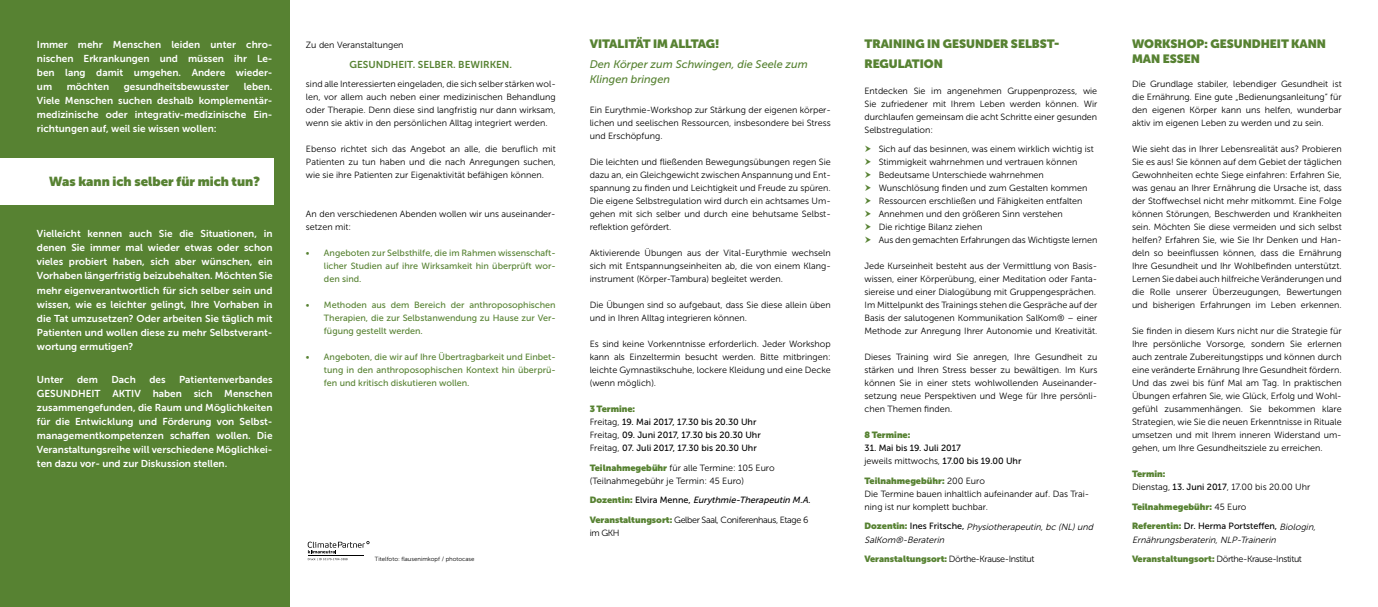
<style>
.page{position:relative;width:1378px;height:607px;background:#fff}
.page>*{position:absolute;margin:0;border:0;box-sizing:border-box;transform-origin:0 0}
.t1{font:900 13px "Museo Sans Display";color:#578232}
.t2{font:900 12px/15px "Museo Sans Display";color:#578232}
.t3{font:italic 11px/15px "Museo Sans 500";color:#578232}
.t4{font:10px/14px "Museo Sans 700";color:#fff;text-align:justify}
.t5{font:10px "Museo Sans 700";color:#578232}
.t6{font:9px/13px "Museo Sans 300";color:#000;text-align:justify}
.t7{font:9px/13px "Museo Sans 500";color:#578232;text-align:justify}
.t8{font:9px/13px "Museo Sans 500";color:#000}
.t9{font:italic 9px/19.5px "Museo Sans 300";color:#000}
.t10{font:9px/13px "Museo Sans 300";letter-spacing:-.04em;color:#000}
.t11{font:900 9px "Museo Sans Display";color:#578232}
.t12{font:italic 9px "Museo Sans 500";color:#000}
.t13{font:6px "Museo Sans 300";color:#000}
.s1{font-family:"Museo Sans 300"}
.s2{font-family:"Museo Sans Display";font-weight:900;color:#578232}
.s3{font-family:"Museo Sans Display";font-weight:900;font-style:normal;color:#578232}
.s4{font-style:normal}
.s5{font-family:"Museo Sans 500"}
.s6{font-family:"Museo Sans 300";font-weight:400;color:#000}
.s7{font-family:"Museo Sans 500";font-style:normal}
.s8{font-family:"Museo Sans 300";font-style:italic}
</style>
<div class="page">
<div style="left:0;top:0;width:289px;height:607px;background:#578232"></div>
<div style="left:0;top:159px;width:273px;height:46px;background:#fff"></div>
<svg style="left:308px;top:541px;width:61px;height:19px"></svg>
<p class="t4" style="left:37px;top:38px;width:237px">Immer mehr Menschen leiden unter chro&shy;nischen Erkrankungen und müssen ihr Le&shy;ben lang damit umgehen. Andere wieder&shy;um</p>
<p class="t4" style="left:37px;top:80px;width:237px;text-indent:207px">leben.<br>Viele Menschen suchen deshalb komplementär&shy;medizinische oder integrativ-medizinische Ein&shy;richtungen auf, weil sie wissen wollen:</p>
<p class="t4" style="left:67px;top:80px;width:44px">möchten</p>
<p class="t4" style="left:124px;top:80px;width:107px">gesundheitsbewusster</p>
<h1 class="t1" style="left:49px;top:174px;width:212px">Was kann ich selber für mich tun?</h1>
<p class="t4" style="left:37px;top:227px;width:237px">Vielleicht kennen auch Sie die Situationen, in denen Sie immer mal wieder etwas oder schon vieles probiert haben, sich aber wünschen, ein Vorhaben längerfristig beizubehalten. Möchten Sie mehr eigenverantwortlich für sich selber sein und wissen, wie es leichter gelingt, Ihre Vorhaben in die Tat umzusetzen? Oder arbeiten Sie täglich mit Patienten und wollen diese zu mehr Selbstverant&shy;wortung ermutigen?</p>
<p class="t4" style="left:37px;top:373px;width:28px">Unter</p>
<p class="t4" style="left:77px;top:373px;width:22px">dem</p>
<p class="t4" style="left:111px;top:373px;width:26px">Dach</p>
<p class="t4" style="left:149px;top:373px;width:18px">des</p>
<p class="t4" style="left:37px;top:373px;width:237px;text-indent:142px">Patientenverbandes GESUNDHEIT AKTIV haben sich Menschen zusammengefunden, die Raum und Möglichkeiten für die Entwicklung und Förderung von Selbst&shy;managementkompetenzen schaffen wollen. Die Veranstaltungsreihe will verschiedene Möglichkei&shy;ten dazu vor- und zur Diskussion stellen.</p>
<p class="t6" style="left:306px;top:39px;width:99px">Zu den Veranstaltungen</p>
<p class="t5" style="left:350px;top:59px;width:164px">GESUNDHEIT. SELBER. BEWIRKEN.</p>
<p class="t6" style="left:306px;top:78px;width:251px">sind alle Interessierten eingeladen, die sich selber stärken wol&shy;len, vor allem auch neben einer medizinischen Behandlung oder Therapie. Denn diese sind langfristig nur dann wirksam, wenn sie aktiv in den persönlichen Alltag integriert werden.</p>
<p class="t6" style="left:306px;top:143px;width:251px">Ebenso richtet sich das Angebot an alle, die beruflich mit Patienten zu tun haben und die nach Anregungen suchen, wie sie ihre Patienten zur Eigenaktivität befähigen können.</p>
<p class="t6" style="left:306px;top:208px;width:251px">An den verschiedenen Abenden wollen wir uns auseinander&shy;setzen mit:</p>
<p class="t7" style="left:324px;top:247px;width:233px;text-indent:-18px">• Angeboten zur Selbsthilfe, die im Rahmen wissenschaft&shy;licher Studien auf ihre Wirksamkeit hin überprüft wor&shy;den sind.</p>
<p class="t7" style="left:324px;top:299px;width:233px;text-indent:-18px">• Methoden aus dem Bereich der anthroposophischen Therapien, die zur Selbstanwendung zu Hause zur Ver&shy;fügung gestellt werden.</p>
<p class="t7" style="left:324px;top:351px;width:233px;text-indent:-18px">• Angeboten, die wir auf Ihre Übertragbarkeit und Einbet&shy;tung in den anthroposophischen Kontext hin überprü&shy;fen und kritisch diskutieren wollen.</p>
<h2 class="t2" style="left:590px;top:36px;width:131px">VITALITÄT IM ALLTAG!</h2>
<p class="t3" style="left:590px;top:57px;width:219px">Den Körper zum Schwingen, die Seele zum<br>Klingen bringen</p>
<p class="t6" style="left:590px;top:104px;width:242px">Ein Eurythmie-Workshop zur Stärkung der eigenen körper&shy;lichen und seelischen Ressourcen, insbesondere bei Stress und Erschöpfung.</p>
<p class="t6" style="left:590px;top:156px;width:242px">Die leichten und fließenden Bewegungsübungen regen Sie dazu an, ein Gleichgewicht zwischen Anspannung und Ent&shy;spannung zu finden und Leichtigkeit und Freude zu spüren.<br>Die eigene Selbstregulation wird durch ein achtsames Um&shy;gehen mit sich selber und durch eine behutsame Selbst&shy;reflektion gefördert.</p>
<p class="t6" style="left:590px;top:247px;width:242px">Aktivierende Übungen aus der Vital-Eurythmie wechseln sich mit Entspannungseinheiten ab, die von einem Klang&shy;instrument (Körper-Tambura) begleitet werden.</p>
<p class="t6" style="left:590px;top:299px;width:242px">Die Übungen sind so aufgebaut, dass Sie diese allein üben und in Ihren Alltag integrieren können.</p>
<p class="t6" style="left:590px;top:338px;width:242px">Es sind keine Vorkenntnisse erforderlich. Jeder Workshop kann als Einzeltermin besucht werden. Bitte mitbringen: leichte Gymnastikschuhe, lockere Kleidung und eine Decke (wenn möglich).</p>
<p class="t11" style="left:590px;top:404px;width:47px">3 Termine:</p>
<p class="t8" style="left:590px;top:416px;width:172px"><span class="s1">Freitag,</span> 19. Mai 2017, 17.30 bis 20.30 Uhr<br><span class="s1">Freitag,</span> 09. Juni 2017, 17.30 bis 20.30 Uhr<br><span class="s1">Freitag,</span> 07. Juli 2017, 17.30 bis 20.30 Uhr</p>
<p class="t6" style="left:590px;top:461px;width:186px"><span class="s2">Teilnahmegebühr</span> für alle Termine: 105 Euro (Teilnahmegebühr je Termin: 45 Euro)</p>
<p class="t12" style="left:590px;top:495px;width:224px"><span class="s3">Doze nt i n :</span> <span class="s4">E lv i ra M e n n e ,</span> Eurythmie-Therapeutin M.A.</p>
<p class="t10" style="left:590px;top:513px;width:220px"><span class="s2">Veranstaltungsort:</span> Gelber Saal, Coniferenhaus, Etage 6 im GKH</p>
<h2 class="t2" style="left:864px;top:34px;width:196px;line-height:19.5px">TRAINING IN GESUNDER SELBST-<br>REGULATION</h2>
<p class="t6" style="left:864px;top:84px;width:234px">Entdecken Sie im angenehmen Gruppenprozess, wie Sie zufriedener mit Ihrem Leben werden können. Wir durchlaufen gemeinsam die acht Schritte einer gesunden Selbstregulation:</p>
<p class="t6" style="left:878px;top:143px;width:220px;text-align:left">Sich auf das besinnen, was einem wirklich wichtig ist Stimmigkeit wahrnehmen und vertrauen können Bedeutsame Unterschiede wahrnehmen Wunschlösung finden und zum Gestalten kommen Ressourcen erschließen und Fähigkeiten entfalten Annehmen und den größeren Sinn verstehen<br>Die richtige Bilanz ziehen<br>Aus den gemachten Erfahrungen das Wichtigste lernen</p>
<p class="t6" style="left:864px;top:260px;width:234px;text-align:left">Jede Kurseinheit besteht aus der Vermittlung von Basis&shy;wissen, einer Körperübung, einer Meditation oder Fanta&shy;siereise und einer Dialogübung mit Gruppengesprächen.<br>Im Mittelpunkt des Trainings stehen die Gespräche auf der Basis der salutogenen Kommunikation SalKom® – einer Methode zur Anregung Ihrer Autonomie und Kreativität.</p>
<p class="t6" style="left:864px;top:351px;width:234px">Dieses Training wird Sie anregen, Ihre Gesundheit zu stärken und Ihren Stress besser zu bewältigen. Im Kurs können Sie in einer stets wohlwollenden Auseinander&shy;setzung neue Perspektiven und Wege für Ihre persönli&shy;chen Themen finden.</p>
<p class="t11" style="left:864px;top:430px;width:47px">8 Termine:</p>
<p class="t8" style="left:864px;top:442px;width:98px">31. Mai bis 19. Juli 2017</p>
<p class="t6" style="left:864px;top:455px;width:158px">jeweils mittwochs, <span class="s5">17.00 bis 19.00 Uhr</span></p>
<p class="t11" style="left:864px;top:475px;width:122px">Teilnahmegebühr: <span class="s6">200 Euro</span></p>
<p class="t6" style="left:864px;top:487px;width:226px">Die Termine bauen inhaltlich aufeinander auf. Das Trai&shy;ning ist nur komplett buchbar.</p>
<p class="t9" style="left:864px;top:520px;width:232px;line-height:13px"><span class="s3">Dozent i n :</span> <span class="s7">I n e s F r i ts c h e,</span> Physiotherapeutin,bc (NL)und<br>SalKom®-Beraterin</p>
<p class="t13" style="left:375px;top:555px;width:101px">Titelfoto: flausenimkopf / photocase</p>
<p class="t10" style="left:864px;top:552px;width:171px"><span class="s2">Veranstaltungsort:</span> Dörthe-Krause-Institut</p>
<h2 class="t2" style="left:1132px;top:36px;width:196px">WORKSHOP: GESUNDHEIT KANN<br>MAN ESSEN</h2>
<p class="t6" style="left:1132px;top:78px;width:211px">Die Grundlage stabiler, lebendiger Gesundheit ist die Ernährung. Eine gute „Bedienungsanleitung“ für den eigenen Körper kann uns helfen, wunderbar aktiv im eigenen Leben zu werden und zu sein.</p>
<p class="t6" style="left:1132px;top:143px;width:211px">Wie sieht das in Ihrer Lebensrealität aus? Probieren Sie es aus! Sie können auf dem Gebiet der täglichen Gewohnheiten echte Siege einfahren: Erfahren Sie, was genau an Ihrer Ernährung die Ursache ist, dass der Stoffwechsel nicht mehr mitkommt. Eine Folge können Störungen, Beschwerden und Krankheiten sein. Möchten Sie diese vermeiden und sich selbst helfen? Erfahren Sie, wie Sie Ihr Denken und Han&shy;deln so beeinflussen können, dass die Ernährung Ihre Gesundheit und Ihr Wohlbefinden unterstützt.<br>Lernen Sie dabei auch hilfreiche Veränderungen und die Rolle unserer Überzeugungen, Bewertungen und bisherigen Erfahrungen im Leben erkennen.</p>
<p class="t6" style="left:1132px;top:325px;width:211px">Sie finden in diesem Kurs nicht nur die Strategie für Ihre persönliche Vorsorge, sondern Sie erlernen auch zentrale Zubereitungstipps und können durch eine veränderte Ernährung Ihre Gesundheit fördern.<br>Und das zwei bis fünf Mal am Tag. In praktischen Übungen erfahren Sie, wie Glück, Erfolg und Wohl&shy;gefühl zusammenhängen. Sie bekommen klare Strategien, wie Sie die neuen Erkenntnisse in Rituale umsetzen und mit Ihrem inneren Widerstand um&shy;gehen, um Ihre Gesundheitsziele zu erreichen.</p>
<p class="t11" style="left:1132px;top:469px;width:35px">Termin:</p>
<p class="t6" style="left:1132px;top:481px;width:180px">Dienstag, <span class="s5">13. Juni 2017</span>, 17.00 bis 20.00 Uhr</p>
<p class="t11" style="left:1132px;top:501px;width:116px">Teilnahmegebühr: <span class="s6">45 Euro</span></p>
<p class="t8" style="left:1132px;top:520px;width:187px"><span class="s2">Referentin:</span> Dr. Herma Portsteffen, <span class="s8">Biologin,</span></p>
<p class="t9" style="left:1132px;top:529px;width:171px">Ernährungsberaterin,NLP-Trainerin<br><span class="s3">Veranstaltungsort:</span> <span class="s4">Dörthe-Krause-Institut</span></p>
</div>
